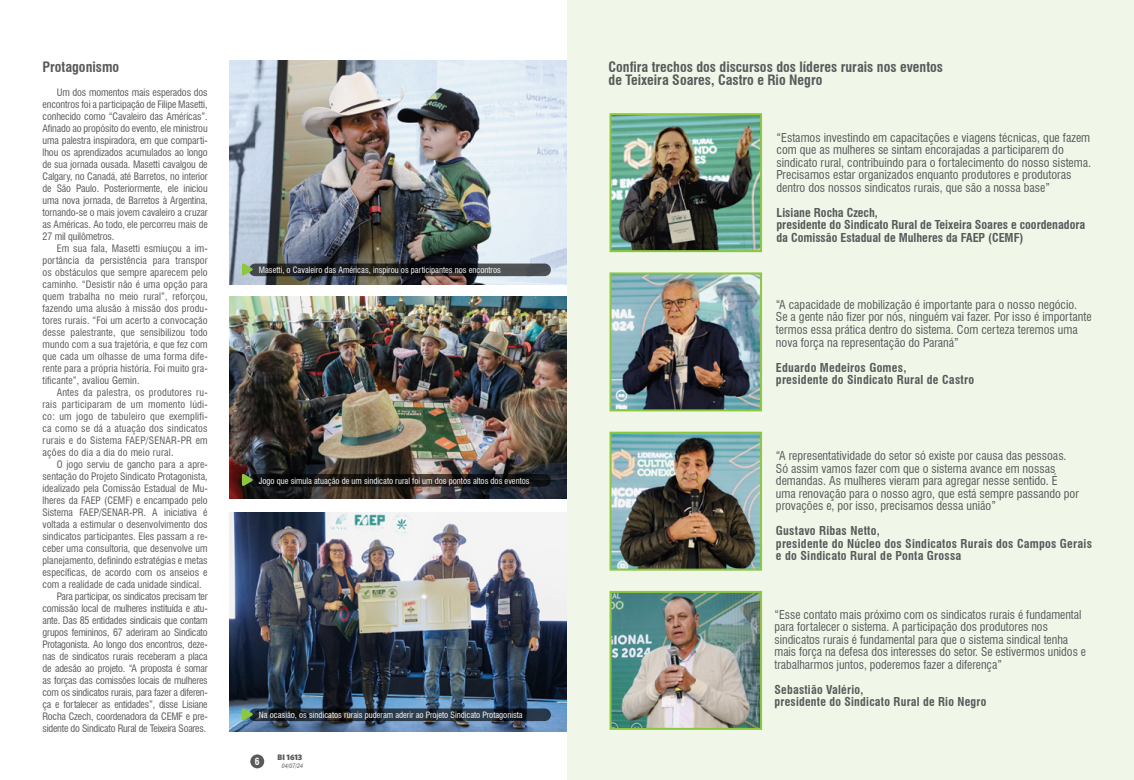
<style>
.page{position:relative;width:1134px;height:780px;background:#fff}
.page>*{position:absolute;margin:0;border:0;box-sizing:border-box;transform-origin:0 0}
.t1{font:700 condensed 14px/12.7px "Swiss 721 BT";color:#58595b}
.t2{font:condensed 12px/12.5px "Swiss 721 BT";color:#58595b}
.t3{font:700 condensed 12px/12.5px "Swiss 721 BT";letter-spacing:.02em;color:#58595b}
.t4{font:700 condensed 12px/12.5px "Swiss 721 BT";color:#58595b}
.t5{font:condensed 10px/12px "Swiss 721 BT";letter-spacing:-.01em;color:#58595b;text-align:justify}
.t6{font:700 condensed 9.6px "Swiss 721 BT";color:#fff}
.t7{font:condensed 8.5px "Swiss 721 BT";color:#fff}
.t8{font:900 8px "Whitney HTF";color:#58595b}
.t9{font:italic condensed 6px "Swiss 721 BT";color:#58595b}
</style>
<div class="page">
<div style="left:250px;top:754px;width:14px;height:14px;background:#58595b;border-radius:50%"></div>
<div style="left:567px;top:0;width:567px;height:780px;background:#f0f7e8"></div>
<img style="left:612px;top:594px;width:147px;height:132px">
<div style="left:609px;top:591px;width:153px;height:138px;border:2px solid #8dc63f"></div>
<img style="left:612px;top:434px;width:147px;height:133px">
<div style="left:609px;top:431px;width:153px;height:139px;border:2px solid #8dc63f"></div>
<img style="left:612px;top:275px;width:147px;height:133px">
<div style="left:609px;top:272px;width:153px;height:139px;border:2px solid #8dc63f"></div>
<img style="left:612px;top:116px;width:147px;height:133px">
<div style="left:609px;top:113px;width:153px;height:139px;border:2px solid #8dc63f"></div>
<img style="left:230px;top:60px;width:337px;height:224px">
<img style="left:230px;top:296px;width:337px;height:203px">
<img style="left:230px;top:512px;width:337px;height:219px">
<svg style="left:249px;top:263px;width:302px;height:13px;background:#282a2c"></svg>
<svg style="left:242px;top:263px;width:11px;height:13px"></svg>
<svg style="left:249px;top:474px;width:302px;height:12px;background:#141211"></svg>
<svg style="left:242px;top:473px;width:11px;height:13px"></svg>
<svg style="left:249px;top:708px;width:302px;height:13px;background:#212c38"></svg>
<svg style="left:242px;top:708px;width:11px;height:12px"></svg>
<h1 class="t1" style="left:43px;top:61px;width:78px">Protagonismo</h1>
<p class="t5" style="left:43px;top:86px;width:167px;text-indent:14px">Um dos momentos mais esperados dos encontros foi a participação de Filipe Masetti, conhecido como “Cavaleiro das Américas”.<br>Afinado ao propósito do evento, ele ministrou uma palestra inspiradora, em que comparti&shy;lhou os aprendizados acumulados ao longo de sua jornada ousada. Masetti cavalgou de Calgary, no Canadá, até Barretos, no interior de São Paulo. Posteriormente, ele iniciou uma nova jornada, de Barretos à Argentina, tornando-se o mais jovem cavaleiro a cruzar as Américas. Ao todo, ele percorreu mais de 27 mil quilômetros.</p>
<p class="t5" style="left:43px;top:242px;width:167px;text-indent:14px">Em sua fala, Masetti esmiuçou a im&shy;portância da persistência para transpor os obstáculos que sempre aparecem pelo caminho. “Desistir não é uma opção para quem trabalha no meio rural”, reforçou, fazendo uma alusão à missão dos produ&shy;tores rurais. “Foi um acerto a convocação desse palestrante, que sensibilizou todo mundo com a sua trajetória, e que fez com que cada um olhasse de uma forma dife&shy;rente para a própria história. Foi muito gra&shy;tificante”, avaliou Gemin.</p>
<p class="t5" style="left:43px;top:386px;width:167px;text-indent:14px">Antes da palestra, os produtores ru&shy;rais participaram de um momento lúdi&shy;co: um jogo de tabuleiro que exemplifi&shy;ca como se dá a atuação dos sindicatos rurais e do Sistema FAEP/SENAR-PR em ações do dia a dia do meio rural.</p>
<p class="t5" style="left:57px;top:458px;width:152px">O jogo serviu de gancho para a apre-</p>
<p class="t5" style="left:43px;top:470px;width:167px">sentação do Projeto Sindicato Protagonista,</p>
<p class="t5" style="left:43px;top:482px;width:167px">idealizado pela Comissão Estadual de Mu-</p>
<p class="t5" style="left:43px;top:494px;width:167px">lheres da FAEP (CEMF) e encampado pelo</p>
<p class="t5" style="left:43px;top:506px;width:167px">Sistema FAEP/SENAR-PR. A iniciativa é</p>
<p class="t5" style="left:43px;top:518px;width:167px">voltada a estimular o desenvolvimento dos</p>
<p class="t5" style="left:43px;top:530px;width:167px">sindicatos participantes. Eles passam a re-</p>
<p class="t5" style="left:43px;top:542px;width:167px">ceber uma consultoria, que desenvolve um</p>
<p class="t5" style="left:43px;top:554px;width:167px">planejamento, definindo estratégias e metas</p>
<p class="t5" style="left:43px;top:566px;width:167px">específicas, de acordo com os anseios e</p>
<p class="t5" style="left:43px;top:578px;width:160px">com a realidade de cada unidade sindical.</p>
<p class="t5" style="left:57px;top:590px;width:152px">Para participar, os sindicatos precisam ter</p>
<p class="t5" style="left:43px;top:602px;width:167px">comissão local de mulheres instituída e atu-</p>
<p class="t5" style="left:43px;top:614px;width:167px">ante. Das 85 entidades sindicais que contam</p>
<p class="t5" style="left:43px;top:626px;width:167px">grupos femininos, 67 aderiram ao Sindicato</p>
<p class="t5" style="left:43px;top:638px;width:167px">Protagonista. Ao longo dos encontros, deze-</p>
<p class="t5" style="left:43px;top:650px;width:167px">nas de sindicatos rurais receberam a placa</p>
<p class="t5" style="left:43px;top:662px;width:167px">de adesão ao projeto. “A proposta é somar</p>
<p class="t5" style="left:43px;top:674px;width:167px">as forças das comissões locais de mulheres</p>
<p class="t5" style="left:43px;top:686px;width:167px">com os sindicatos rurais, para fazer a diferen-</p>
<p class="t5" style="left:43px;top:698px;width:167px">ça e fortalecer as entidades”, disse Lisiane</p>
<p class="t5" style="left:43px;top:710px;width:167px">Rocha Czech, coordenadora da CEMF e pre-</p>
<p class="t5" style="left:43px;top:722px;width:165px">sidente do Sindicato Rural de Teixeira Soares.</p>
<p class="t7" style="left:259px;top:265px;width:244px">Masetti, o Cavaleiro das Américas, inspirou os participantes nos encontros</p>
<p class="t7" style="left:259px;top:475px;width:272px">Jogo que simula atuação de um sindicato rural foi um dos pontos altos dos eventos</p>
<p class="t7" style="left:259px;top:709px;width:265px">Na ocasião, os sindicatos rurais puderam aderir ao Projeto Sindicato Protagonista</p>
<p class="t6" style="left:255px;top:755px;width:6px">6</p>
<p class="t8" style="left:278px;top:752px;width:26px">BI 1613</p>
<p class="t9" style="left:282px;top:762px;width:23px">04/07/24</p>
<h1 class="t1" style="left:609px;top:61px;width:336px">Confira trechos dos discursos dos líderes rurais nos eventos de Teixeira Soares, Castro e Rio Negro</h1>
<p class="t2" style="left:776px;top:131px;width:316px">“Estamos investindo em capacitações e viagens técnicas, que fazem com que as mulheres se sintam encorajadas a participarem do sindicato rural, contribuindo para o fortalecimento do nosso sistema.<br>Precisamos estar organizados enquanto produtores e produtoras dentro dos nossos sindicatos rurais, que são a nossa base”</p>
<p class="t4" style="left:776px;top:206px;width:310px">Lisiane Rocha Czech,<br>presidente do Sindicato Rural de Teixeira Soares e coordenadora da Comissão Estadual de Mulheres da FAEP (CEMF)</p>
<p class="t2" style="left:776px;top:298px;width:317px">“A capacidade de mobilização é importante para o nosso negócio.<br>Se a gente não fizer por nós, ninguém vai fazer. Por isso é importante termos essa prática dentro do sistema. Com certeza teremos uma nova força na representação do Paraná”</p>
<p class="t3" style="left:776px;top:361px;width:200px">Eduardo Medeiros Gomes,<br>presidente do Sindicato Rural de Castro</p>
<p class="t2" style="left:776px;top:449px;width:304px">“A representatividade do setor só existe por causa das pessoas.<br>Só assim vamos fazer com que o sistema avance em nossas demandas. As mulheres vieram para agregar nesse sentido. É uma renovação para o nosso agro, que está sempre passando por provações e, por isso, precisamos dessa união”</p>
<p class="t3" style="left:776px;top:524px;width:318px">Gustavo Ribas Netto,<br>presidente do Núcleo dos Sindicatos Rurais dos Campos Gerais e do Sindicato Rural de Ponta Grossa</p>
<p class="t2" style="left:774px;top:608px;width:313px">“Esse contato mais próximo com os sindicatos rurais é fundamental para fortalecer o sistema. A participação dos produtores nos sindicatos rurais é fundamental para que o sistema sindical tenha mais força na defesa dos interesses do setor. Se estivermos unidos e trabalharmos juntos, poderemos fazer a diferença”</p>
<p class="t3" style="left:774px;top:683px;width:213px">Sebastião Valério,<br>presidente do Sindicato Rural de Rio Negro</p>
</div>
